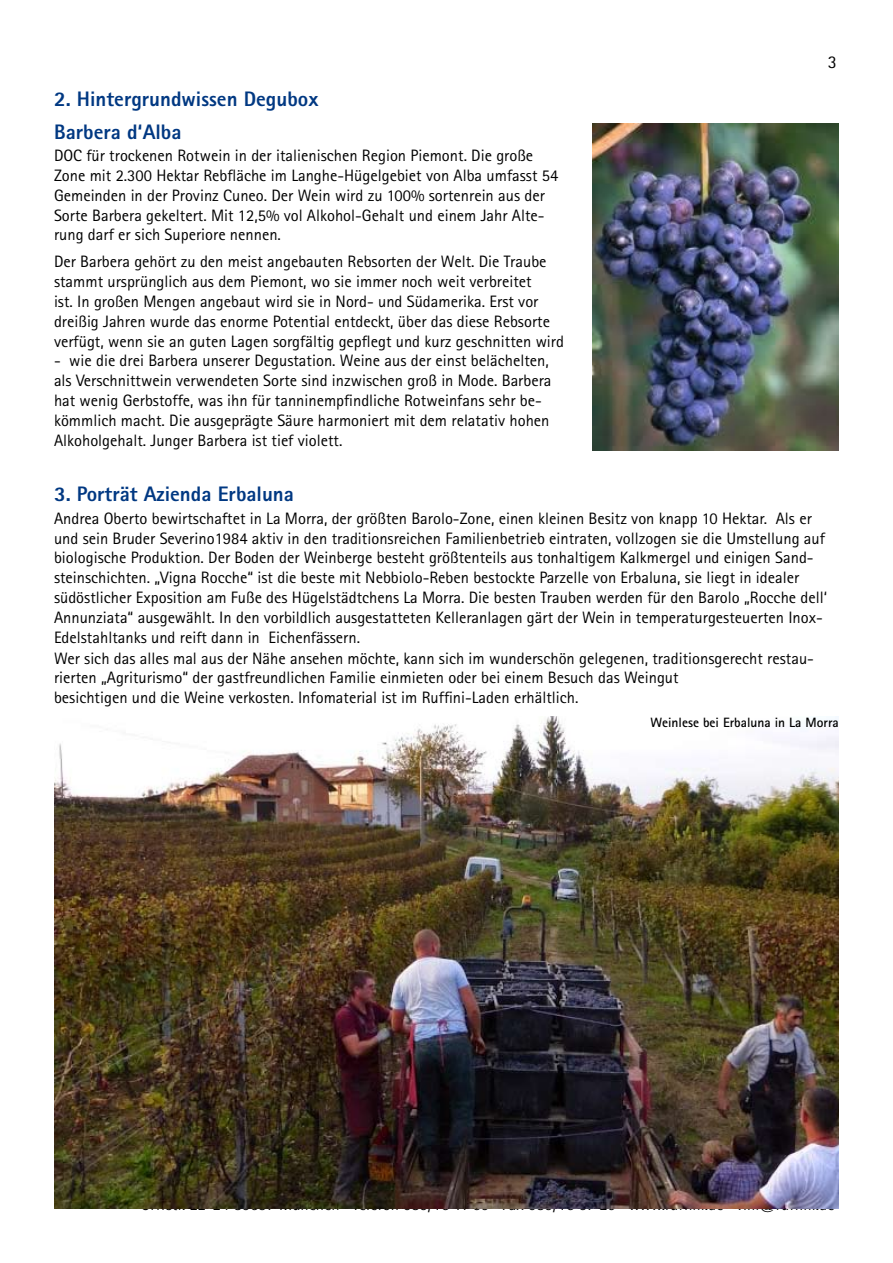
<style>
.page{position:relative;width:893px;height:1263px;background:#fff}
.page>*{position:absolute;margin:0;border:0;box-sizing:border-box;transform-origin:0 0}
.t1{font:800 21px/33px "Agfa Rotis Sans Serif";color:#003882}
.t2{font:16.5px/19.8px "Agfa Rotis Sans Serif";color:#000}
.t3{font:700 13.5px "Agfa Rotis Sans Serif";color:#000}
</style>
<div class="page">
<img style="left:592px;top:123px;width:247px;height:328px">
<img style="left:54px;top:716px;width:785px;height:493px">
<p class="t1" style="left:54px;top:82px;width:266px">2. Hintergrundwissen Degubox<br>Barbera d‘Alba</p>
<p class="t2" style="left:54px;top:146px;width:506px">DOC für trockenen Rotwein in der italienischen Region Piemont. Die große Zone mit 2.300 Hektar Rebfläche im Langhe-Hügelgebiet von Alba umfasst 54<br>Gemeinden in der Provinz Cuneo. Der Wein wird zu 100% sortenrein aus der Sorte Barbera gekeltert. Mit 12,5% vol Alkohol-Gehalt und einem Jahr Alte&shy;rung darf er sich Superiore nennen.</p>
<p class="t2" style="left:54px;top:252px;width:512px">Der Barbera gehört zu den meist angebauten Rebsorten der Welt. Die Traube stammt ursprünglich aus dem Piemont, wo sie immer noch weit verbreitet<br>ist. In großen Mengen angebaut wird sie in Nord- und Südamerika. Erst vor dreißig Jahren wurde das enorme Potential entdeckt, über das diese Rebsorte verfügt, wenn sie an guten Lagen sorgfältig gepflegt und kurz geschnitten wird</p>
<p class="t2" style="left:54px;top:351px;width:499px">- wie die drei Barbera unserer Degustation. Weine aus der einst belächelten, als Verschnittwein verwendeten Sorte sind inzwischen groß in Mode. Barbera hat wenig Gerbstoffe, was ihn für tanninempfindliche Rotweinfans sehr be&shy;kömmlich macht. Die ausgeprägte Säure harmoniert mit dem relatativ hohen Alkoholgehalt. Junger Barbera ist tief violett.</p>
<p class="t1" style="left:54px;top:477px;width:241px">3. Porträt Azienda Erbaluna</p>
<p class="t2" style="left:54px;top:508px;width:775px">Andrea Oberto bewirtschaftet in La Morra, der größten Barolo-Zone, einen kleinen Besitz von knapp 10 Hektar. Als er und sein Bruder Severino1984 aktiv in den traditionsreichen Familienbetrieb eintraten, vollzogen sie die Umstellung auf biologische Produktion. Der Boden der Weinberge besteht größtenteils aus tonhaltigem Kalkmergel und einigen Sand&shy;steinschichten. „Vigna Rocche“ ist die beste mit Nebbiolo-Reben bestockte Parzelle von Erbaluna, sie liegt in idealer südöstlicher Exposition am Fuße des Hügelstädtchens La Morra. Die besten Trauben werden für den Barolo „Rocche dell‘ Annunziata“ ausgewählt. In den vorbildlich ausgestatteten Kelleranlagen gärt der Wein in temperaturgesteuerten Inox-Edelstahltanks und reift dann in Eichenfässern.<br>Wer sich das alles mal aus der Nähe ansehen möchte, kann sich im wunderschön gelegenen, traditionsgerecht restau&shy;rierten „Agriturismo“ der gastfreundlichen Familie einmieten oder bei einem Besuch das Weingut<br>besichtigen und die Weine verkosten. Infomaterial ist im Ruffini-Laden erhältlich.</p>
<p class="t3" style="left:651px;top:714px;width:190px">Weinlese bei Erbaluna in La Morra</p>
<p class="t2" style="left:141px;top:1194px;width:695px">Orffstr. 22-24 80637 München Telefon 089/16 11 60 Fax 089/16 67 20 www.ruffini.de vini@ruffini.de</p>
</div>
